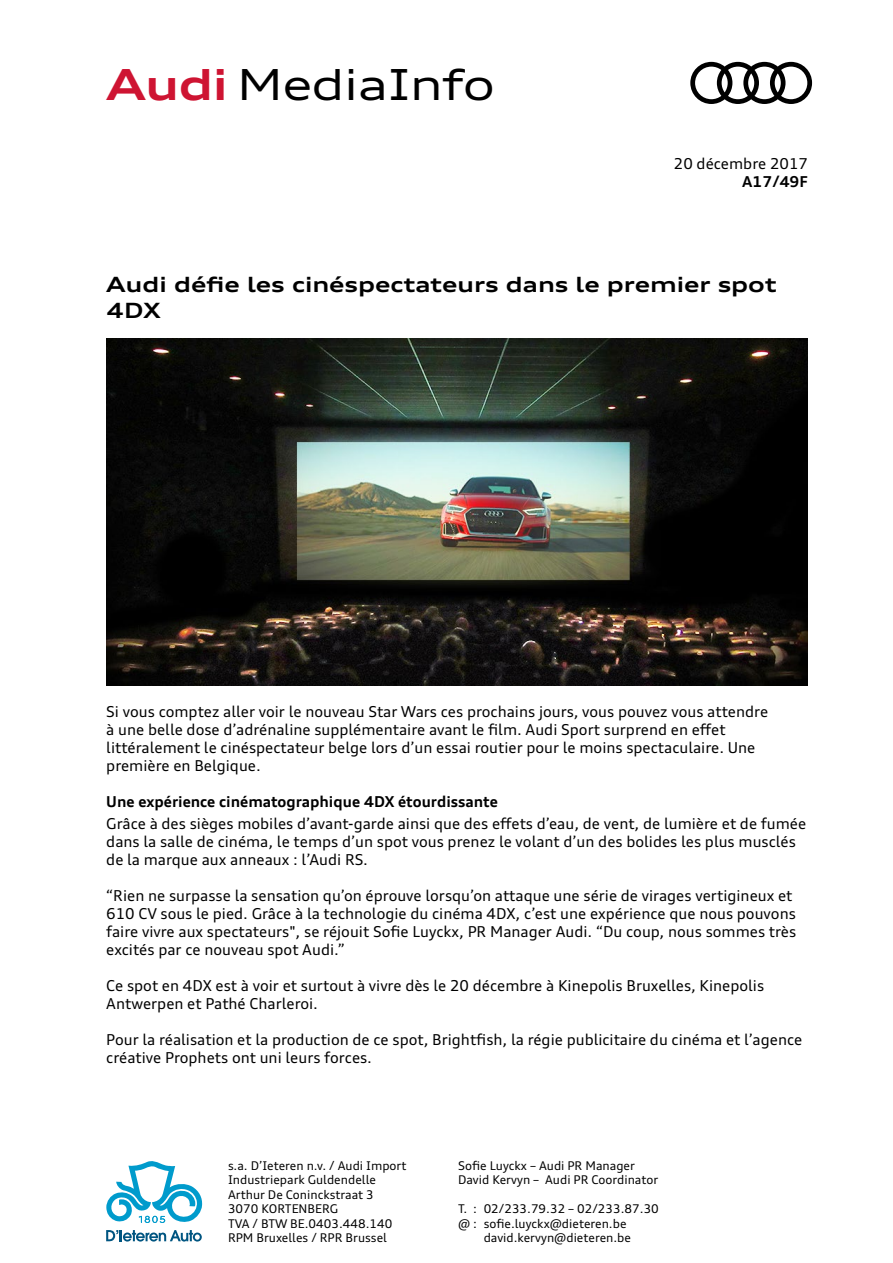
<style>
.page{position:relative;width:893px;height:1263px;background:#fff}
.page>*{position:absolute;margin:0;border:0;box-sizing:border-box;transform-origin:0 0}
.t1{font:expanded 42.75px "Audi Type";letter-spacing:-.015em;color:#000}
.t2{font:700 expanded 21px/25.2px "Audi Type";color:#000}
.t3{font:15px/18px "Audi Type";color:#000}
.t4{font:700 15px "Audi Type";color:#000}
.t5{font:12px/14.4px "Audi Type";color:#000}
.s1{font-weight:700;color:#ce1432}
</style>
<div class="page">
<svg style="left:106px;top:1161px;width:96px;height:62px"></svg>
<svg style="left:106px;top:1230px;width:96px;height:11px"></svg>
<svg style="left:690px;top:62px;width:122px;height:42px"></svg>
<img style="left:106px;top:338px;width:702px;height:347px">
<h1 class="t1" style="left:106px;top:58px;width:390px"><span class="s1">Audi</span> MediaInfo</h1>
<p class="t3" style="left:674px;top:154px;width:136px">20 décembre 2017</p>
<p class="t4" style="left:742px;top:172px;width:67px">A17/49F</p>
<h2 class="t2" style="left:106px;top:272px;width:672px">Audi défie les cinéspectateurs dans le premier spot<br>4DX</h2>
<p class="t3" style="left:106px;top:702px;width:663px">Si vous comptez aller voir le nouveau Star Wars ces prochains jours, vous pouvez vous attendre à une belle dose d’adrénaline supplémentaire avant le film. Audi Sport surprend en effet littéralement le cinéspectateur belge lors d’un essai routier pour le moins spectaculaire. Une première en Belgique.</p>
<p class="t4" style="left:106px;top:792px;width:393px">Une expérience cinématographique 4DX étourdissante</p>
<p class="t3" style="left:106px;top:814px;width:701px">Grâce à des sièges mobiles d’avant-garde ainsi que des effets d’eau, de vent, de lumière et de fumée dans la salle de cinéma, le temps d’un spot vous prenez le volant d’un des bolides les plus musclés de la marque aux anneaux : l’Audi RS.</p>
<p class="t3" style="left:106px;top:886px;width:691px">“Rien ne surpasse la sensation qu’on éprouve lorsqu’on attaque une série de virages vertigineux et 610 CV sous le pied. Grâce à la technologie du cinéma 4DX, c’est une expérience que nous pouvons faire vivre aux spectateurs", se réjouit Sofie Luyckx, PR Manager Audi. “Du coup, nous sommes très excités par ce nouveau spot Audi.”</p>
<p class="t3" style="left:106px;top:976px;width:659px">Ce spot en 4DX est à voir et surtout à vivre dès le 20 décembre à Kinepolis Bruxelles, Kinepolis<br>Antwerpen et Pathé Charleroi.</p>
<p class="t3" style="left:106px;top:1030px;width:698px">Pour la réalisation et la production de ce spot, Brightfish, la régie publicitaire du cinéma et l’agence créative Prophets ont uni leurs forces.</p>
<p class="t5" style="left:228px;top:1158px;width:180px">s.a. D’Ieteren n.v. / Audi Import<br>Industriepark Guldendelle<br>Arthur De Coninckstraat 3<br>3070 KORTENBERG<br>TVA / BTW BE.0403.448.140<br>RPM Bruxelles / RPR Brussel</p>
<p class="t5" style="left:458px;top:1158px;width:202px">Sofie Luyckx – Audi PR Manager<br>David Kervyn – Audi PR Coordinator</p>
<p class="t5" style="left:458px;top:1201px;width:202px">T. : 02/233.79.32 – 02/233.87.30</p>
<p class="t5" style="left:458px;top:1216px;width:170px">@ : sofie.luyckx@dieteren.be</p>
<p class="t5" style="left:484px;top:1230px;width:149px">david.kervyn@dieteren.be</p>
</div>
